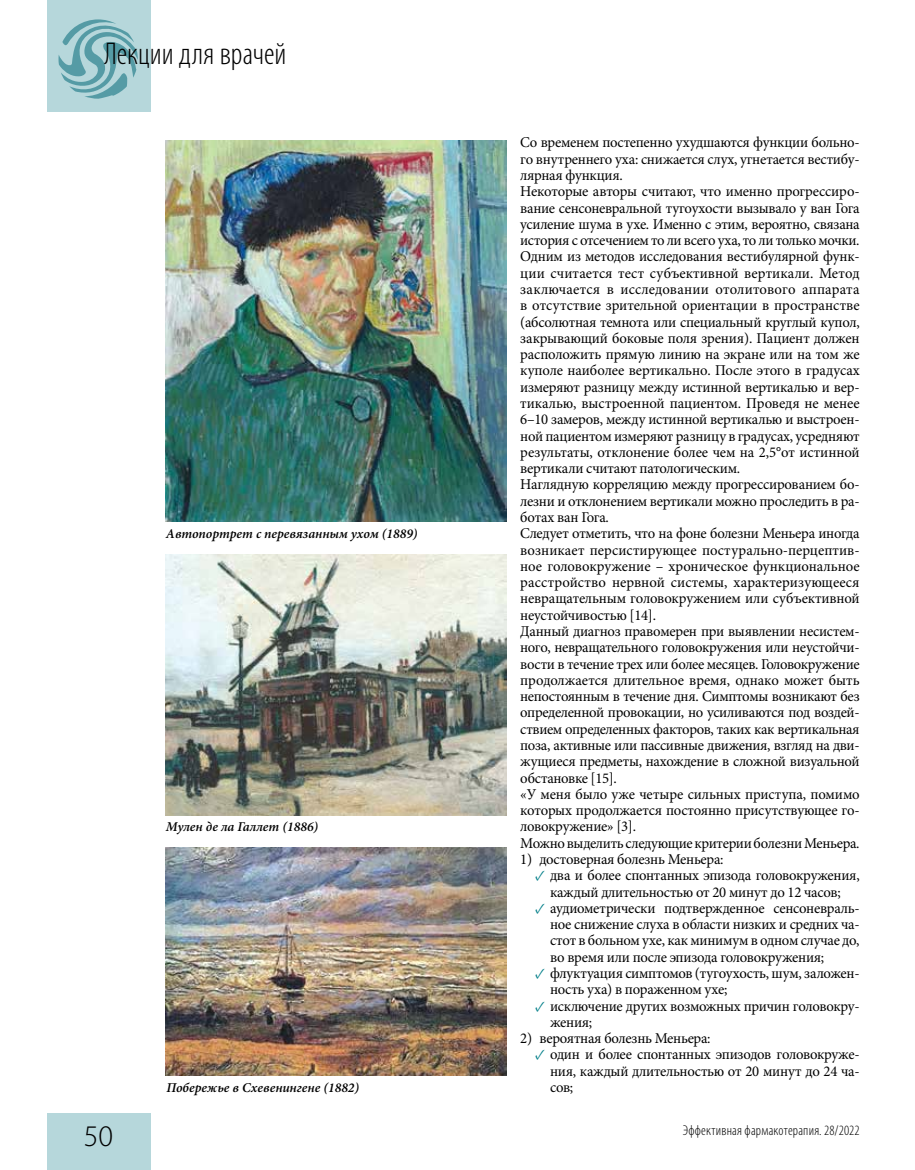
<style>
.page{position:relative;width:915px;height:1170px;background:#fff}
.page>*{position:absolute;margin:0;border:0;box-sizing:border-box;transform-origin:0 0}
.t1{font:300 condensed 31.5px "Myriad Pro";color:#000}
.t2{font:300 30px "Myriad Pro";color:#000}
.t3{font:15px/16.4px "Minion Pro";letter-spacing:-.02em;color:#000}
.t4{font:300 condensed 14.25px "Myriad Pro";letter-spacing:.015em;color:#000}
.t5{font:italic 600 13.5px "Minion Pro";color:#000}
.s1{color:#007e88}
</style>
<div class="page">
<div style="left:47px;top:0;width:103px;height:111px;background:#b6d7db"></div>
<div style="left:47px;top:1113px;width:103px;height:56px;background:#b6d7db"></div>
<svg style="left:58px;top:19px;width:80px;height:80px"></svg>
<img style="left:166px;top:141px;width:340px;height:380px">
<img style="left:166px;top:554px;width:340px;height:261px">
<img style="left:166px;top:847px;width:340px;height:228px">
<h1 class="t1" style="left:104px;top:35px;width:183px">Лекции для врачей</h1>
<p class="t5" style="left:166px;top:524px;width:253px">Автопортрет с перевязанным ухом (1889)</p>
<p class="t5" style="left:166px;top:817px;width:154px">Мулен де ла Галлет (1886)</p>
<p class="t5" style="left:166px;top:1078px;width:194px">Побережье в Схевенингене (1882)</p>
<p class="t3" style="left:520px;top:134px;width:341px">Со временем постепенно ухудшаются функции больно&shy;го внутреннего уха: снижается слух, угнетается вестибу&shy;лярная функция.<br>Некоторые авторы считают, что именно прогрессиро&shy;вание сенсоневральной тугоухости вызывало у ван Гога усиление шума в ухе. Именно с этим, вероятно, связана история с отсечением то ли всего уха, то ли только мочки.<br>Одним из методов исследования вестибулярной функ&shy;ции считается тест субъективной вертикали. Метод заключается в исследовании отолитового аппарата в отсутствие зрительной ориентации в пространстве (абсолютная темнота или специальный круглый купол, закрывающий боковые поля зрения). Пациент должен расположить прямую линию на экране или на том же куполе наиболее вертикально. После этого в градусах измеряют разницу между истинной вертикалью и вер&shy;тикалью, выстроенной пациентом. Проведя не менее 6–10 замеров, между истинной вертикалью и выстроен&shy;ной пациентом измеряют разницу в градусах, усредняют результаты, отклонение более чем на 2,5°от истинной вертикали считают патологическим.<br>Наглядную корреляцию между прогрессированием бо&shy;лезни и отклонением вертикали можно проследить в ра&shy;ботах ван Гога.<br>Следует отметить, что на фоне болезни Меньера иногда возникает персистирующее постурально-перцептив&shy;ное головокружение – хроническое функциональное расстройство нервной системы, характеризующееся невращательным головокружением или субъективной неустойчивостью [14].<br>Данный диагноз правомерен при выявлении несистем&shy;ного, невращательного головокружения или неустойчи&shy;вости в течение трех или более месяцев. Головокружение продолжается длительное время, однако может быть непостоянным в течение дня. Симптомы возникают без определенной провокации, но усиливаются под воздей&shy;ствием определенных факторов, таких как вертикальная поза, активные или пассивные движения, взгляд на дви&shy;жущиеся предметы, нахождение в сложной визуальной обстановке [15].<br>«У меня было уже четыре сильных приступа, помимо которых продолжается постоянно присутствующее го&shy;ловокружение» [3].<br>Можно выделить следующие критерии болезни Меньера.</p>
<p class="t3" style="left:520px;top:851px;width:205px">1) достоверная болезнь Меньера:</p>
<p class="t3" style="left:535px;top:867px;width:326px;text-align:center"><span class="s1">✓</span> два и более спонтанных эпизода головокружения, каждый длительностью от 20 минут до 12 часов;</p>
<p class="t3" style="left:550px;top:899px;width:311px;text-align:justify;text-indent:-15px"><span class="s1">✓</span> аудиометрически подтвержденное сенсоневраль&shy;ное снижение слуха в области низких и средних ча&shy;стот в больном ухе, как минимум в одном случае до, во время или после эпизода головокружения;</p>
<p class="t3" style="left:550px;top:965px;width:311px;text-indent:-15px"><span class="s1">✓</span> флуктуация симптомов (тугоухость, шум, заложен&shy;ность уха) в пораженном ухе;</p>
<p class="t3" style="left:550px;top:997px;width:311px;text-indent:-15px"><span class="s1">✓</span> исключение других возможных причин головокру&shy;жения;</p>
<p class="t3" style="left:520px;top:1030px;width:192px">2) вероятная болезнь Меньера:</p>
<p class="t3" style="left:550px;top:1046px;width:311px;text-align:justify;text-indent:-15px"><span class="s1">✓</span> один и более спонтанных эпизодов головокруже&shy;ния, каждый длительностью от 20 минут до 24 ча&shy;сов;</p>
<h2 class="t2" style="left:84px;top:1119px;width:31px">50</h2>
<p class="t4" style="left:682px;top:1121px;width:178px">Эффективная фармакотерапия. 28/2022</p>
</div>
